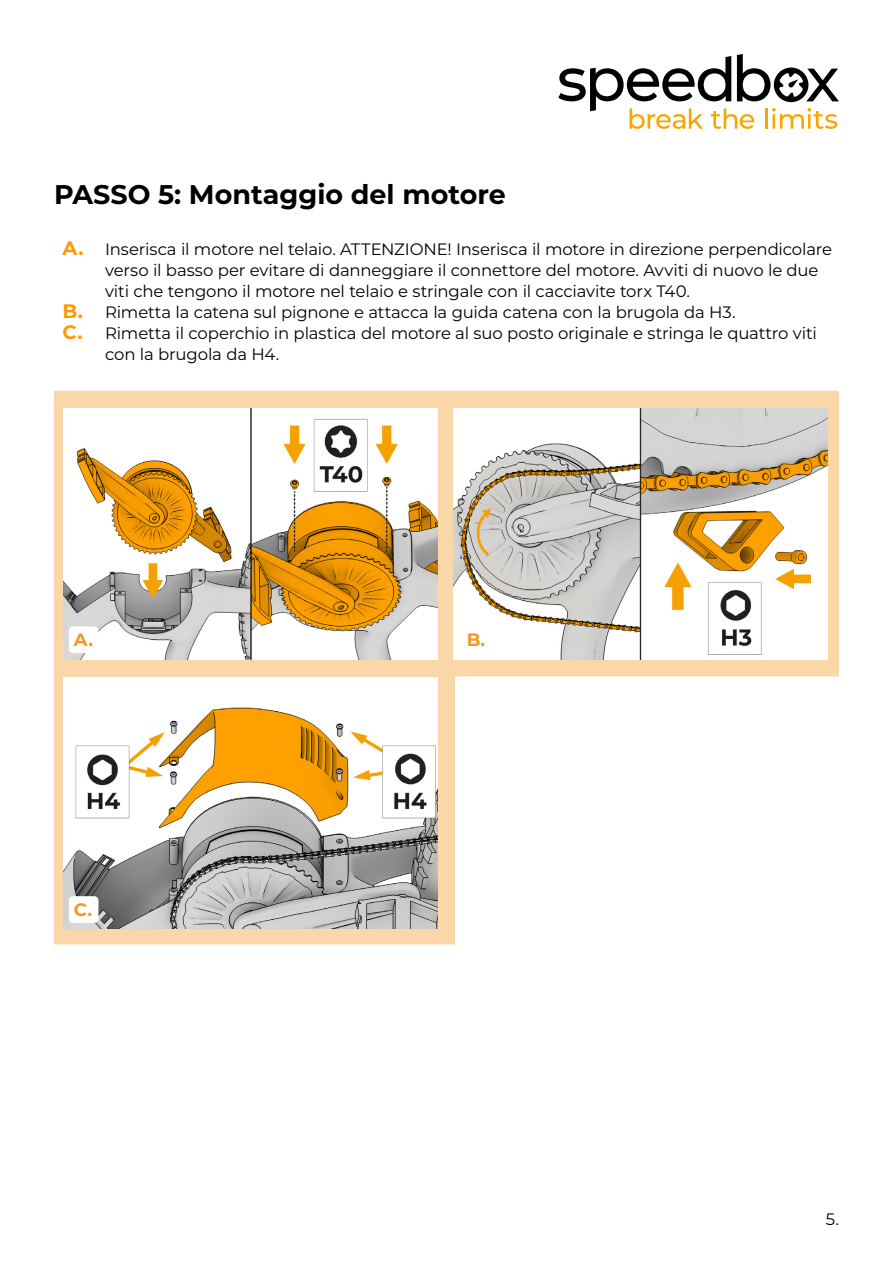
<style>
.page{position:relative;width:893px;height:1263px;background:#fff}
.page>*{position:absolute;margin:0;border:0;box-sizing:border-box;transform-origin:0 0}
.t1{font:700 27px "Montserrat";color:#000}
.t2{font:700 18px "Montserrat";color:#f4971e}
.t3{font:16.5px "Montserrat";letter-spacing:-.01em;color:#000}
.s1{font-weight:700;font-size:19.5px;color:#f90}
</style>
<div class="page">
<svg style="left:558px;top:54px;width:281px;height:75px"></svg>
<svg style="left:54px;top:391px;width:785px;height:553px"></svg>
<img style="left:64px;top:409px;width:374px;height:250px">
<img style="left:454px;top:408px;width:374px;height:251px">
<img style="left:64px;top:677px;width:374px;height:251px">
<div style="left:69px;top:626px;width:29px;height:27px;background:#fff;border-radius:4px"></div>
<div style="left:69px;top:896px;width:29px;height:27px;background:#fff;border-radius:4px"></div>
<h1 class="t1" style="left:54px;top:175px;width:453px">PASSO 5: Montaggio del motore</h1>
<p class="t3" style="left:63px;top:238px;width:771px"><span class="s1">A.</span> Inserisca il motore nel telaio. ATTENZIONE! Inserisca il motore in direzione perpendicolare</p>
<p class="t3" style="left:105px;top:259px;width:715px">verso il basso per evitare di danneggiare il connettore del motore. Avviti di nuovo le due</p>
<p class="t3" style="left:105px;top:280px;width:587px">viti che tengono il motore nel telaio e stringale con il cacciavite torx T40.</p>
<p class="t3" style="left:63px;top:301px;width:675px"><span class="s1">B.</span> Rimetta la catena sul pignone e attacca la guida catena con la brugola da H3.</p>
<p class="t3" style="left:63px;top:322px;width:756px"><span class="s1">C.</span> Rimetta il coperchio in plastica del motore al suo posto originale e stringa le quattro viti</p>
<p class="t3" style="left:105px;top:343px;width:176px">con la brugola da H4.</p>
<p class="t2" style="left:74px;top:627px;width:21px">A.</p>
<p class="t2" style="left:74px;top:896px;width:20px">C.</p>
<p class="t2" style="left:467px;top:627px;width:20px">B.</p>
<p class="t3" style="left:826px;top:1207px;width:15px">5.</p>
</div>
